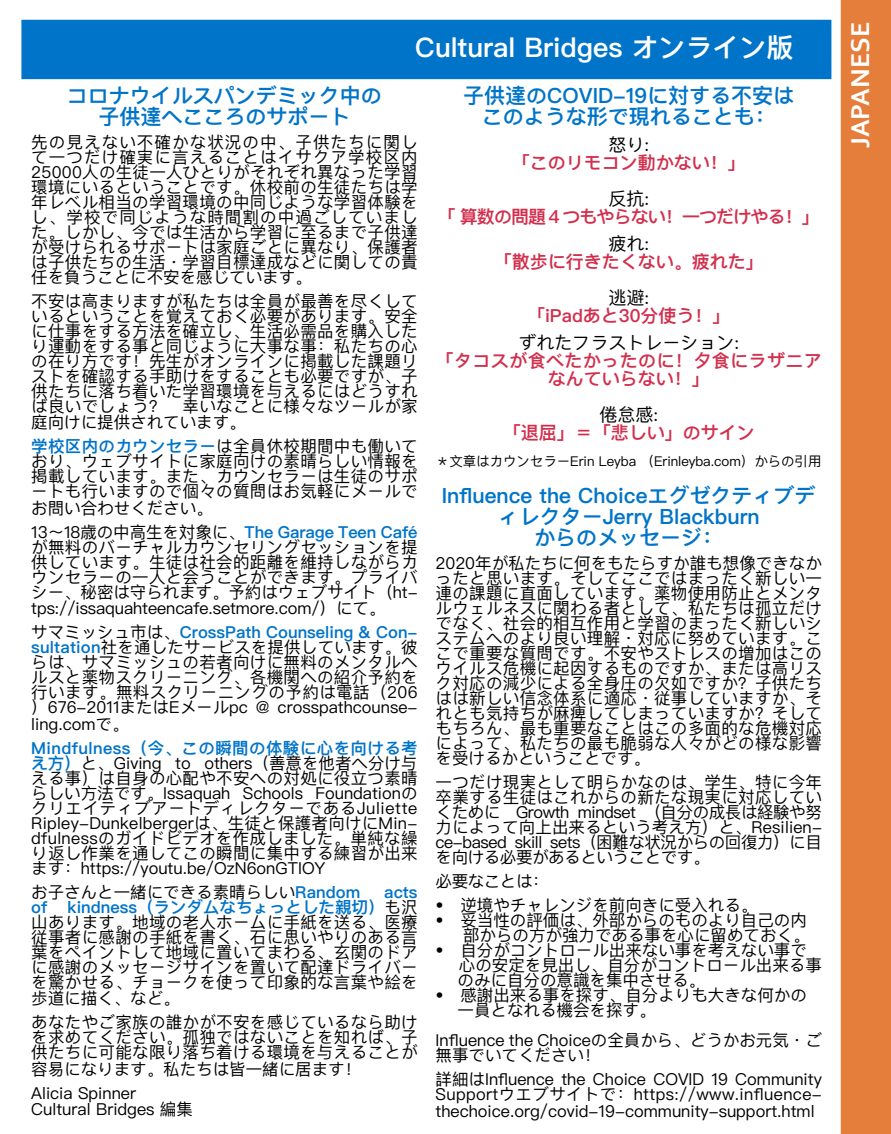
<style>
.page{position:relative;width:891px;height:1134px;background:#fff}
.page>*{position:absolute;margin:0;border:0;box-sizing:border-box;transform-origin:0 0}
.t1{font:700 27px "Corbel";color:#fff}
.t2{font:600 27px "Ping Fang SC";color:#fff}
.t3{font:600 21px/21px "Ping Fang SC";color:#0074c8;text-align:center}
.t4{font:600 18px "Ping Fang SC";color:#d22f4d}
.t5{font:600 18px/18px "Ping Fang SC";letter-spacing:.025em;color:#d22f4d;text-align:center}
.t6{font:18px "Ping Fang SC";color:#000}
.t7{font:600 18px "Ping Fang SC";letter-spacing:-.05em;color:#d22f4d}
.t8{font:16.5px/15px "Ping Fang SC";color:#000;text-align:justify}
.t9{font:16.5px/24px "Ping Fang SC";letter-spacing:.02em;color:#000}
.t10{font:13.5px "Ping Fang SC";letter-spacing:-.005em;color:#000}
.s1{font-size:30px}
.s2{font-weight:600;color:#0074c8}
</style>
<div class="page">
<div style="left:21px;top:20px;width:810px;height:59px;background:#0074c8"></div>
<div style="left:841px;top:0;width:50px;height:1134px;background:#e67e3b"></div>
<h1 class="t2" style="left:415px;top:30px;width:380px">Cultural Bridges オンライン版</h1>
<h1 class="t1" style="left:655px;top:32px;width:159px">April 6, <span class="s1">2020</span>)</h1>
<h1 class="t1" style="left:221px;top:35px;width:436px">IMPORTANT ISD ANNOUNCEMENT (</h1>
<p class="t3" style="left:67px;top:84px;width:316px">コロナウイルスパンデミック中の子供達へこころのサポート</p>
<p class="t8" style="left:31px;top:134px;width:388px">先の見えない不確かな状況の中、子供たちに関して一つだけ確実に言えることはイサクア学校区内25000人の生徒一人ひとりがそれぞれ異なった学習環境にいるということです。休校前の生徒たちは学年レベル相当の学習環境の中同じような学習体験をし、学校で同じような時間割の中過ごしていました。しかし、今では生活から学習に至るまで子供達が受けられるサポートは家庭ごとに異なり、保護者は子供たちの生活・学習目標達成などに関しての責任を負うことに不安を感じています。</p>
<p class="t8" style="left:31px;top:293px;width:388px">不安は高まりますが私たちは全員が最善を尽くしているということを覚えておく必要があります。安全に仕事をする方法を確立し、生活必需品を購入したり運動をする事と同じように大事な事：私たちの心の在り方です！先生がオンラインに掲載した課題リストを確認する手助けをすることも必要ですが、子供たちに落ち着いた学習環境を与えるにはどうすれば良いでしょう？　幸いなことに様々なツールが家</p>
<p class="t8" style="left:31px;top:410px;width:388px;line-height:24px">庭向けに提供されています。<br><span class="s2">学校区内のカウンセラー</span>は全員休校期間中も働いて</p>
<p class="t8" style="left:31px;top:454px;width:388px">おり、ウェブサイトに家庭向けの素晴らしい情報を掲載しています。また、カウンセラーは生徒のサポートも行いますので個々の質問はお気軽にメールで</p>
<p class="t8" style="left:31px;top:496px;width:388px;line-height:24px">お問い合わせください。<br>13〜18歳の中高生を対象に、<span class="s2">The Garage Teen Café</span></p>
<p class="t8" style="left:31px;top:539px;width:388px">が無料のバーチャルカウンセリングセッションを提供しています。生徒は社会的距離を維持しながらカウンセラーの一人と会うことができます。プライバシー、秘密は守られます。予約はウェブサイト（ht-</p>
<p class="t8" style="left:31px;top:596px;width:388px;line-height:24px">tps://issaquahteencafe.setmore.com/）にて。<br>サマミッシュ市は、<span class="s2">CrossPath Counseling &amp; Con-</span></p>
<p class="t8" style="left:31px;top:640px;width:388px"><span class="s2">sultation</span>社を通したサービスを提供しています。彼らは、サマミッシュの若者向けに無料のメンタルヘルスと薬物スクリーニング、各機関への紹介予約を行います。無料スクリーニングの予約は電話（206）676-2011またはEメールpc @ crosspathcounse-</p>
<p class="t8" style="left:31px;top:716px;width:99px">ling.comで。</p>
<p class="t8" style="left:31px;top:740px;width:388px"><span class="s2">Mindfulness（今、この瞬間の体験に心を向ける考え方）</span>と、Giving to others（善意を他者へ分け与える事）は自身の心配や不安への対処に役立つ素晴らしい方法です。Issaquah Schools FoundationのクリエイティブアートディレクターであるJuliette Ripley-Dunkelbergerは、生徒と保護者向けにMin&shy;dfulnessのガイドビデオを作成しました。単純な繰り返し作業を通してこの瞬間に集中する練習が出来ます：https://youtu.be/OzN6onGTIOY</p>
<p class="t8" style="left:31px;top:884px;width:330px">お子さんと一緒にできる素晴らしい<span class="s2">Random</span></p>
<p class="t8" style="left:31px;top:884px;width:388px;text-indent:353px"><span class="s2">acts of kindness（ランダムなちょっとした親切）</span>も沢山あります。地域の老人ホームに手紙を送る、医療従事者に感謝の手紙を書く、石に思いやりのある言葉をペイントして地域に置いてまわる、玄関のドアに感謝のメッセージサインを置いて配達ドライバーを驚かせる、チョークを使って印象的な言葉や絵を</p>
<p class="t9" style="left:31px;top:986px;width:388px">歩道に描く、など。<br>あなたやご家族の誰かが不安を感じているなら助け</p>
<p class="t9" style="left:31px;top:1030px;width:388px;line-height:15px">を求めてください。孤独ではないことを知れば、子供たちに可能な限り落ち着ける環境を与えることが</p>
<p class="t8" style="left:31px;top:1057px;width:332px;line-height:24px">容易になります。私たちは皆一緒に居ます！<br>Alicia Spinner</p>
<p class="t8" style="left:31px;top:1102px;width:163px">Cultural Bridges 編集</p>
<p class="t3" style="left:463px;top:84px;width:332px">子供達のCOVID-19に対する不安はこのような形で現れることも：</p>
<p class="t6" style="left:608px;top:133px;width:42px">怒り:</p>
<p class="t4" style="left:512px;top:151px;width:235px">「このリモコン動かない！」</p>
<p class="t6" style="left:608px;top:187px;width:42px">反抗:</p>
<p class="t7" style="left:438px;top:205px;width:384px">「 算数の問題４つもやらない！一つだけやる！」</p>
<p class="t6" style="left:608px;top:232px;width:42px">疲れ:</p>
<p class="t4" style="left:494px;top:250px;width:271px">「散歩に行きたくない。疲れた」</p>
<p class="t6" style="left:608px;top:286px;width:42px">逃避:</p>
<p class="t4" style="left:527px;top:304px;width:205px">「iPadあと30分使う！」</p>
<p class="t6" style="left:518px;top:331px;width:222px">ずれたフラストレーション:</p>
<p class="t5" style="left:436px;top:351px;width:388px">「タコスが食べたかったのに！夕食にラザニアなんていらない！」</p>
<p class="t6" style="left:599px;top:403px;width:60px">倦怠感:</p>
<p class="t4" style="left:503px;top:421px;width:253px">「退屈」＝「悲しい」のサイン</p>
<p class="t10" style="left:436px;top:453px;width:387px">＊文章はカウンセラーErin Leyba （Erinleyba.com）からの引用</p>
<p class="t3" style="left:442px;top:485px;width:375px">Influence the ChoiceエグゼクティブディレクターJerry Blackburn<br>からのメッセージ：</p>
<p class="t8" style="left:436px;top:556px;width:388px">2020年が私たちに何をもたらすか誰も想像できなかったと思います。そしてここではまったく新しい一連の課題に直面しています。薬物使用防止とメンタルウェルネスに関わる者として、私たちは孤立だけでなく、社会的相互作用と学習のまったく新しいシステムへのより良い理解・対応に努めています。ここで重要な質問です。不安やストレスの増加はこのウイルス危機に起因するものですか、または高リスク対応の減少による全身圧の欠如ですか？子供たちはは新しい信念体系に適応・従事していますか、それとも気持ちが麻痺してしまっていますか？そしてもちろん、最も重要なことはこの多面的な危機対応によって、私たちの最も脆弱な人々がどの様な影響を受けるかということです。</p>
<p class="t8" style="left:436px;top:775px;width:388px">一つだけ現実として明らかなのは、学生、特に今年卒業する生徒はこれからの新たな現実に対応していくために　Growth mindset （自分の成長は経験や努力によって向上出来るという考え方）と、Resilien&shy;ce-based skill sets（困難な状況からの回復力）に目を向ける必要があるということです。</p>
<p class="t8" style="left:436px;top:869px;width:323px;line-height:24px">必要なことは：<br>•　逆境やチャレンジを前向きに受入れる。</p>
<p class="t8" style="left:436px;top:913px;width:373px">•　妥当性の評価は、外部からのものより自己の内</p>
<p class="t8" style="left:463px;top:928px;width:348px">部からの方が強力である事を心に留めておく。</p>
<p class="t8" style="left:436px;top:943px;width:373px">•　自分がコントロール出来ない事を考えない事で</p>
<p class="t8" style="left:459px;top:958px;width:365px">心の安定を見出し、自分がコントロール出来る事</p>
<p class="t8" style="left:458px;top:973px;width:249px">のみに自分の意識を集中させる。</p>
<p class="t8" style="left:436px;top:988px;width:373px">•　感謝出来る事を探す、自分よりも大きな何かの</p>
<p class="t8" style="left:458px;top:1003px;width:199px">一員となれる機会を探す。</p>
<p class="t8" style="left:436px;top:1033px;width:388px">Influence the Choiceの全員から、どうかお元気・ご無事でいてください！</p>
<p class="t8" style="left:436px;top:1072px;width:388px">詳細はInfluence the Choice COVID 19 Community<br>Supportウエブサイトで：https://www.influence-</p>
<p class="t8" style="left:436px;top:1103px;width:380px">thechoice.org/covid-19-community-support.html</p>
<h1 class="t1" style="left:843px;top:148px;width:128px;rotate:-90deg">JAPANESE</h1>
</div>
